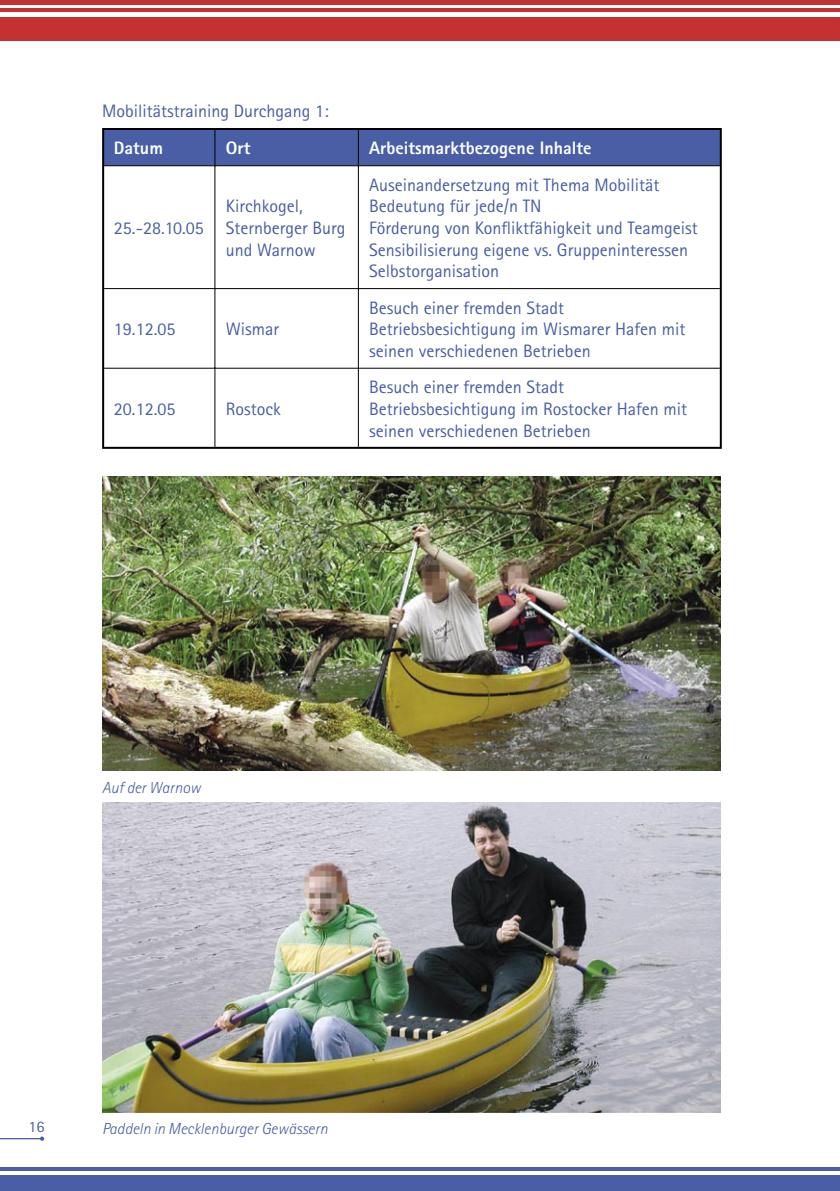
<style>
.page{position:relative;width:840px;height:1191px;background:#fff}
.page>*{position:absolute;margin:0;border:0;box-sizing:border-box;transform-origin:0 0}
.t1{font:18px/21.6px "Rotis Sans Serif";color:#495ea4}
.t2{font:800 18px "Rotis Sans Serif";color:#fff}
.t3{font:italic 300 16px "Rotis Sans Serif";color:#495ea4}
.t4{font:16px "Rotis Sans Serif";color:#495ea4}
</style>
<div class="page">
<div style="left:0;top:0;width:839px;height:5px;background:#c33130"></div>
<hr style="left:0;top:8px;width:839px;height:4px;background:#c33130">
<div style="left:0;top:17px;width:839px;height:24px;background:#c33130"></div>
<hr style="left:0;top:1138px;width:42px;height:1px;background:#495ea4">
<svg style="left:40px;top:1136px;width:4px;height:4px"></svg>
<hr style="left:0;top:1167px;width:839px;height:4px;background:#495ea4">
<div style="left:0;top:1175px;width:839px;height:16px;background:#495ea4"></div>
<svg style="left:839px;top:0;width:1px;height:41px"></svg>
<svg style="left:839px;top:1167px;width:1px;height:24px"></svg>
<div style="left:104px;top:130px;width:615px;height:35px;background:#495ea4"></div>
<hr style="left:102px;top:128px;width:113px;height:2px;background:#000">
<hr style="left:102px;top:130px;width:2px;height:36px;background:#000">
<hr style="left:215px;top:128px;width:143px;height:2px;background:#000">
<hr style="left:358px;top:128px;width:363px;height:2px;background:#000">
<hr style="left:719px;top:130px;width:2px;height:36px;background:#000">
<hr style="left:102px;top:166px;width:2px;height:122px;background:#000">
<hr style="left:719px;top:166px;width:2px;height:122px;background:#000">
<hr style="left:102px;top:288px;width:2px;height:80px;background:#000">
<hr style="left:719px;top:288px;width:2px;height:80px;background:#000">
<hr style="left:102px;top:368px;width:2px;height:79px;background:#000">
<hr style="left:719px;top:368px;width:2px;height:79px;background:#000">
<hr style="left:102px;top:447px;width:113px;height:2px;background:#000">
<hr style="left:215px;top:447px;width:143px;height:2px;background:#000">
<hr style="left:358px;top:447px;width:363px;height:2px;background:#000">
<hr style="left:214px;top:130px;width:1px;height:35px;background:#000">
<hr style="left:358px;top:130px;width:1px;height:35px;background:#000">
<hr style="left:104px;top:165px;width:111px;height:1px;background:#000">
<hr style="left:215px;top:165px;width:143px;height:1px;background:#000">
<hr style="left:214px;top:166px;width:1px;height:122px;background:#000">
<hr style="left:358px;top:165px;width:361px;height:1px;background:#000">
<hr style="left:358px;top:166px;width:1px;height:122px;background:#000">
<hr style="left:104px;top:288px;width:111px;height:1px;background:#000">
<hr style="left:215px;top:288px;width:143px;height:1px;background:#000">
<hr style="left:214px;top:289px;width:1px;height:79px;background:#000">
<hr style="left:358px;top:288px;width:361px;height:1px;background:#000">
<hr style="left:358px;top:289px;width:1px;height:79px;background:#000">
<hr style="left:104px;top:368px;width:111px;height:1px;background:#000">
<hr style="left:215px;top:368px;width:143px;height:1px;background:#000">
<hr style="left:214px;top:368px;width:1px;height:79px;background:#000">
<hr style="left:358px;top:368px;width:361px;height:1px;background:#000">
<hr style="left:358px;top:368px;width:1px;height:79px;background:#000">
<img style="left:102px;top:802px;width:618px;height:310px">
<img style="left:102px;top:476px;width:618px;height:295px">
<p class="t1" style="left:102px;top:100px;width:228px">Mobilitätstraining Durchgang 1:</p>
<p class="t2" style="left:114px;top:137px;width:50px">Datum</p>
<p class="t2" style="left:225px;top:137px;width:26px">Ort</p>
<p class="t2" style="left:369px;top:137px;width:223px">Arbeitsmarktbezogene Inhalte</p>
<p class="t1" style="left:114px;top:217px;width:91px">25.-28.10.05</p>
<p class="t1" style="left:225px;top:195px;width:121px">Kirchkogel,<br>Sternberger Burg und Warnow</p>
<p class="t1" style="left:114px;top:318px;width:63px">19.12.05</p>
<p class="t1" style="left:225px;top:318px;width:55px">Wismar</p>
<p class="t1" style="left:114px;top:398px;width:63px">20.12.05</p>
<p class="t1" style="left:225px;top:398px;width:56px">Rostock</p>
<p class="t1" style="left:369px;top:174px;width:330px">Auseinandersetzung mit Thema Mobilität Bedeutung für jede/n TN<br>Förderung von Konfliktfähigkeit und Teamgeist Sensibilisierung eigene vs. Gruppeninteressen Selbstorganisation</p>
<p class="t1" style="left:369px;top:297px;width:317px">Besuch einer fremden Stadt<br>Betriebsbesichtigung im Wismarer Hafen mit seinen verschiedenen Betrieben</p>
<p class="t1" style="left:369px;top:376px;width:319px">Besuch einer fremden Stadt<br>Betriebsbesichtigung im Rostocker Hafen mit seinen verschiedenen Betrieben</p>
<p class="t3" style="left:102px;top:778px;width:100px">Auf der Warnow</p>
<p class="t4" style="left:28px;top:1116px;width:17px">16</p>
<p class="t3" style="left:102px;top:1119px;width:227px">Paddeln in Mecklenburger Gewässern</p>
</div>
